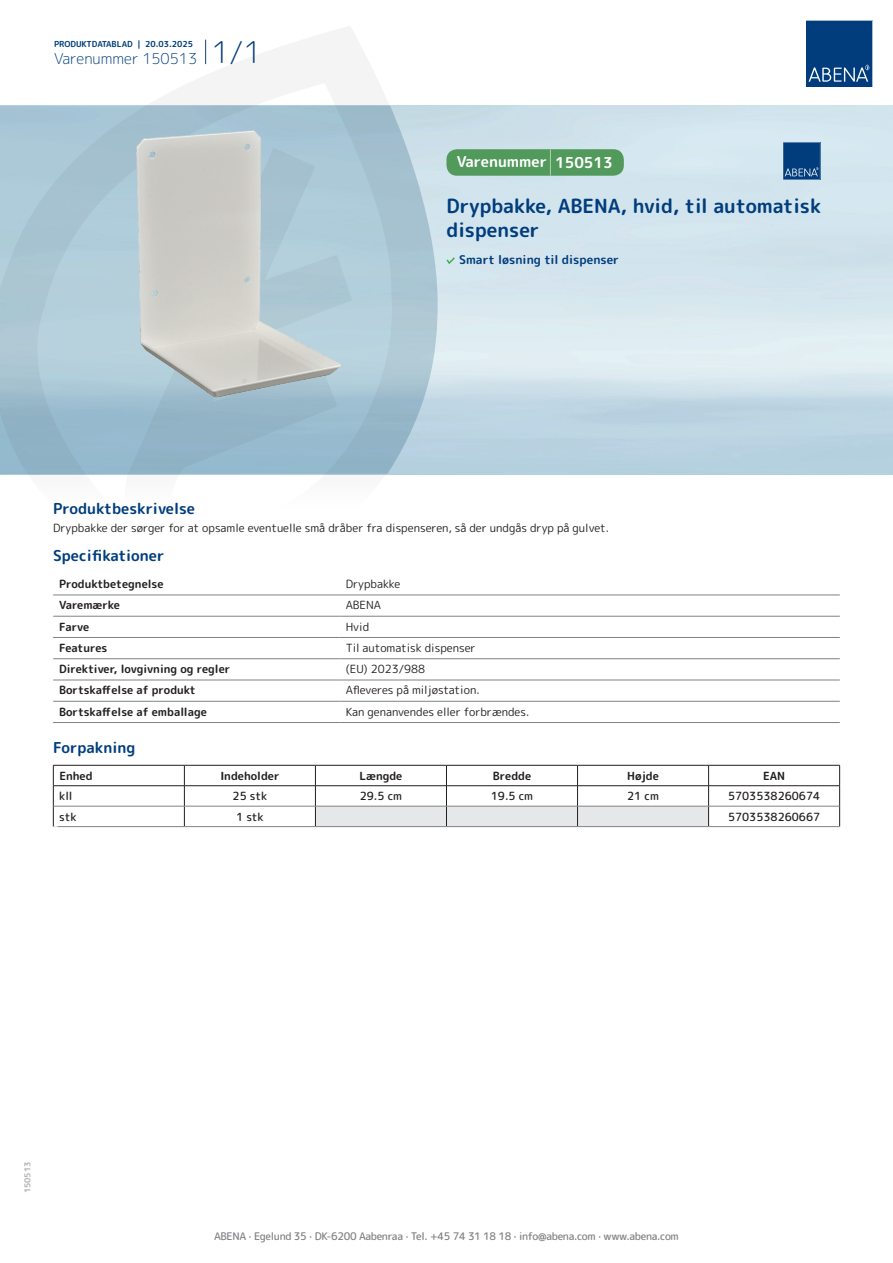
<style>
.page{position:relative;width:893px;height:1263px;background:#fff}
.page>*{position:absolute;margin:0;border:0;box-sizing:border-box;transform-origin:0 0}
.t1{font:700 19.5px/24px "Rounded Mplus 1 c";color:#013d7d}
.t2{font:700 15px "Rounded Mplus 1 c";color:#013d7d}
.t3{font:300 15px "Rounded Mplus 1 c";color:#013d7d}
.t4{font:700 15px "Rounded Mplus 1 c";color:#fff}
.t5{font:700 12px "Rounded Mplus 1 c";color:#013d7d}
.t6{font:11.25px "Rounded Mplus 1 c";color:#231f20}
.t7{font:700 11.25px "Rounded Mplus 1 c";color:#231f20}
.t8{font:500 11.25px "Rounded Mplus 1 c";color:#231f20}
.t9{font:500 10.5px "Rounded Mplus 1 c";letter-spacing:-.03em;color:#808285}
.t10{font:700 10.5px "Rounded Mplus 1 c";color:#fff}
.t11{font:700 8.25px "Rounded Mplus 1 c";color:#013d7d}
.t12{font:700 8.25px "Rounded Mplus 1 c";color:#b2b3b7}
.s1{font-size:30px}
.s2{font-size:25.5px}
</style>
<div class="page">
<img style="left:439px;top:106px;width:454px;height:368px">
<svg style="left:0;top:26px;width:439px;height:569px"></svg>
<svg style="left:0;top:106px;width:438px;height:368px;background:#a6c4d3"></svg>
<svg style="left:205px;top:40px;width:1px;height:24px"></svg>
<svg style="left:806px;top:20px;width:67px;height:67px;background:#144b86"></svg>
<img style="left:132px;top:127px;width:214px;height:275px">
<hr style="left:53px;top:595px;width:287px;height:1px;background:#808285">
<hr style="left:340px;top:595px;width:500px;height:1px;background:#808285">
<hr style="left:53px;top:616px;width:287px;height:1px;background:#808285">
<hr style="left:340px;top:616px;width:500px;height:1px;background:#808285">
<hr style="left:53px;top:637px;width:287px;height:1px;background:#808285">
<hr style="left:340px;top:637px;width:500px;height:1px;background:#808285">
<hr style="left:53px;top:658px;width:287px;height:1px;background:#808285">
<hr style="left:340px;top:658px;width:500px;height:1px;background:#808285">
<hr style="left:53px;top:680px;width:287px;height:1px;background:#808285">
<hr style="left:340px;top:680px;width:500px;height:1px;background:#808285">
<hr style="left:53px;top:701px;width:287px;height:1px;background:#808285">
<hr style="left:340px;top:701px;width:500px;height:1px;background:#808285">
<hr style="left:53px;top:722px;width:287px;height:1px;background:#808285">
<hr style="left:340px;top:722px;width:500px;height:1px;background:#808285">
<hr style="left:53px;top:765px;width:131px;height:1px;background:#231f20">
<hr style="left:184px;top:765px;width:131px;height:1px;background:#231f20">
<hr style="left:709px;top:765px;width:131px;height:1px;background:#231f20">
<hr style="left:53px;top:785px;width:131px;height:1px;background:#231f20">
<hr style="left:184px;top:785px;width:131px;height:1px;background:#231f20">
<hr style="left:709px;top:785px;width:131px;height:1px;background:#231f20">
<svg style="left:53px;top:765px;width:1px;height:61px"></svg>
<svg style="left:184px;top:765px;width:1px;height:61px"></svg>
<svg style="left:315px;top:765px;width:394px;height:61px"></svg>
<svg style="left:839px;top:765px;width:1px;height:61px"></svg>
<hr style="left:54px;top:806px;width:130px;height:1px;background:#808285">
<hr style="left:184px;top:806px;width:131px;height:1px;background:#808285">
<hr style="left:315px;top:806px;width:131px;height:1px;background:#808285">
<hr style="left:446px;top:806px;width:131px;height:1px;background:#808285">
<hr style="left:577px;top:806px;width:132px;height:1px;background:#808285">
<hr style="left:709px;top:806px;width:130px;height:1px;background:#808285">
<hr style="left:53px;top:826px;width:131px;height:1px;background:#808285">
<hr style="left:184px;top:826px;width:131px;height:1px;background:#808285">
<hr style="left:315px;top:826px;width:131px;height:1px;background:#808285">
<hr style="left:446px;top:826px;width:131px;height:1px;background:#808285">
<hr style="left:577px;top:826px;width:132px;height:1px;background:#808285">
<hr style="left:709px;top:826px;width:131px;height:1px;background:#808285">
<svg style="left:446px;top:257px;width:9px;height:7px"></svg>
<div style="left:446px;top:149px;width:178px;height:27px;background:#52995c;border-radius:10px"></div>
<svg style="left:783px;top:142px;width:37px;height:38px"></svg>
<p class="t11" style="left:54px;top:38px;width:141px">PRODUKTDATABLAD | 20.03.2025</p>
<h2 class="t3" style="left:54px;top:48px;width:209px">Varenummer 150513 <span class="s1">1/1</span></h2>
<h2 class="t4" style="left:457px;top:151px;width:157px">Varenummer <span class="s2">|</span> 150513</h2>
<h1 class="t1" style="left:446px;top:194px;width:376px">Drypbakke, ABENA, hvid, til automatisk dispenser</h1>
<p class="t5" style="left:459px;top:251px;width:161px">Smart løsning til dispenser</p>
<h2 class="t2" style="left:53px;top:498px;width:143px">Produktbeskrivelse</h2>
<p class="t6" style="left:53px;top:520px;width:557px">Drypbakke der sørger for at opsamle eventuelle små dråber fra dispenseren, så der undgås dryp på gulvet.</p>
<h2 class="t2" style="left:53px;top:545px;width:113px">Specifikationer</h2>
<p class="t7" style="left:59px;top:576px;width:106px">Produktbetegnelse</p>
<p class="t6" style="left:346px;top:576px;width:56px">Drypbakke</p>
<p class="t7" style="left:59px;top:597px;width:62px">Varemærke</p>
<p class="t6" style="left:346px;top:597px;width:37px">ABENA</p>
<p class="t7" style="left:59px;top:618px;width:32px">Farve</p>
<p class="t6" style="left:346px;top:618px;width:25px">Hvid</p>
<p class="t7" style="left:59px;top:640px;width:50px">Features</p>
<p class="t6" style="left:346px;top:640px;width:132px">Til automatisk dispenser</p>
<p class="t7" style="left:59px;top:661px;width:173px">Direktiver, lovgivning og regler</p>
<p class="t6" style="left:346px;top:661px;width:81px">(EU) 2023/988</p>
<p class="t7" style="left:59px;top:682px;width:138px">Bortskaffelse af produkt</p>
<p class="t6" style="left:346px;top:682px;width:135px">Afleveres på miljøstation.</p>
<p class="t7" style="left:59px;top:704px;width:149px">Bortskaffelse af emballage</p>
<p class="t6" style="left:346px;top:704px;width:185px">Kan genanvendes eller forbrændes.</p>
<h2 class="t2" style="left:53px;top:737px;width:84px">Forpakning</h2>
<p class="t7" style="left:59px;top:768px;width:35px">Enhed</p>
<p class="t7" style="left:220px;top:768px;width:61px">Indeholder</p>
<p class="t7" style="left:359px;top:768px;width:44px">Længde</p>
<p class="t7" style="left:493px;top:768px;width:40px">Bredde</p>
<p class="t7" style="left:627px;top:768px;width:33px">Højde</p>
<p class="t7" style="left:763px;top:768px;width:24px">EAN</p>
<p class="t8" style="left:59px;top:788px;width:15px">kll</p>
<p class="t8" style="left:233px;top:788px;width:36px">25 stk</p>
<p class="t8" style="left:360px;top:788px;width:44px">29.5 cm</p>
<p class="t8" style="left:491px;top:788px;width:44px">19.5 cm</p>
<p class="t8" style="left:627px;top:788px;width:33px">21 cm</p>
<p class="t8" style="left:728px;top:788px;width:94px">5703538260674</p>
<p class="t8" style="left:59px;top:808px;width:19px">stk</p>
<p class="t8" style="left:236px;top:808px;width:29px">1 stk</p>
<p class="t8" style="left:728px;top:808px;width:94px">5703538260667</p>
<p class="t10" style="left:53px;top:822px;width:7px">*</p>
<p class="t12" style="left:22px;top:1193px;width:33px;rotate:-90deg">150513</p>
<p class="t9" style="left:214px;top:1229px;width:466px">ABENA · Egelund 35 · DK-6200 Aabenraa · Tel. +45 74 31 18 18 · info@abena.com · www.abena.com</p>
</div>
